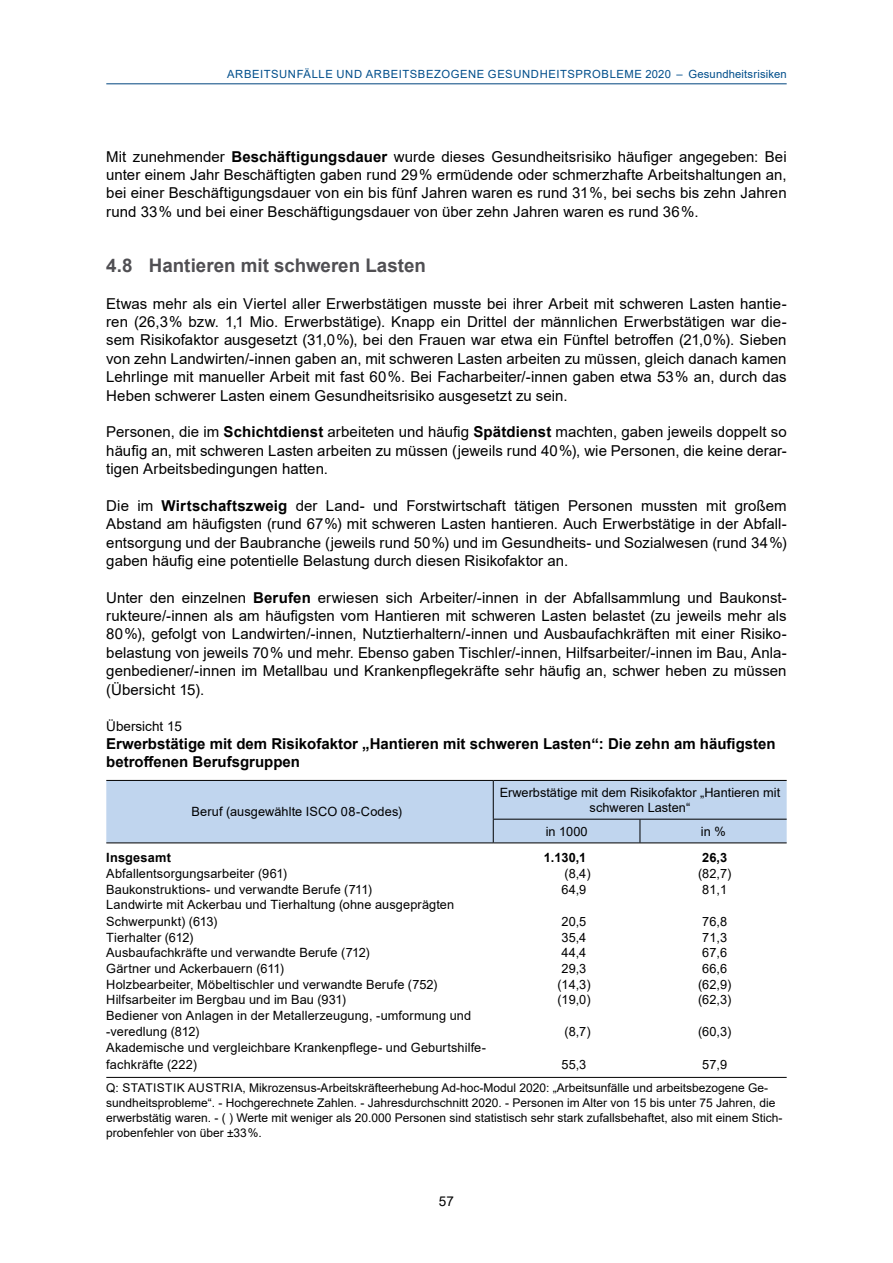
<style>
.page{position:relative;width:893px;height:1263px;background:#fff}
.page>*{position:absolute;margin:0;border:0;box-sizing:border-box;transform-origin:0 0}
.id18852{font:700 18.75px "Arial";color:#504f53}
.id18850{font:15px/18.3px "Arial";letter-spacing:.005em;color:#000;text-align:justify}
.t1{font:700 15px/18px "Arial";color:#000}
.t2{font:13.5px "Arial";color:#000}
.id231{font:12.75px/16.5px "Arial";letter-spacing:.01em;color:#000}
.id259{font:12.75px "Arial";color:#000}
.id234{font:12.75px/15px "Arial";color:#000;text-align:center}
.id233{font:12.75px "Arial";letter-spacing:.01em;color:#000}
.id260{font:700 12.75px "Arial";color:#000}
.id256{font:700 12.75px "Arial";letter-spacing:.015em;color:#000}
.id261{font:12px/15px "Arial";color:#000}
.t3{font:11.25px "Arial";letter-spacing:.015em;color:#004e8b}
.t4{font:11.25px "Arial";letter-spacing:.06em;color:#004e8b}
.s1{font-weight:700}
</style>
<div class="page">
<hr style="left:106px;top:83px;width:681px;height:1px;background:#00457e">
<hr style="left:106px;top:1077px;width:681px;height:1px;background:#000">
<div style="left:106px;top:780px;width:681px;height:63px;background:#c0d5ee"></div>
<hr style="left:640px;top:819px;width:147px;height:1px;background:#000">
<hr style="left:106px;top:842px;width:387px;height:1px;background:#000">
<p class="t3" style="left:227px;top:66px;width:17px">Arbeitsu</p>
<p class="t4" style="left:288px;top:66px;width:87px">nfälle und arbeitsbezoge</p>
<p class="t3" style="left:468px;top:66px;width:38px">ne Gesu</p>
<p class="t3" style="left:522px;top:66px;width:18px">ndheitsprob</p>
<p class="t3" style="left:610px;top:66px;width:16px">leme</p>
<p class="t3" style="left:645px;top:66px;width:143px">2020 – Gesundheitsrisiken</p>
<p class="id18850" style="left:106px;top:147px;width:682px">Mit zunehmender <span class="s1">Beschäftigungsdauer</span> wurde dieses Gesundheitsrisiko häufiger angegeben: Bei unter einem Jahr Beschäftigten gaben rund 29 % ermüdende oder schmerzhafte Arbeitshaltungen an, bei einer Beschäftigungsdauer von ein bis fünf Jahren waren es rund 31 %, bei sechs bis zehn Jahren rund 33 % und bei einer Beschäftigungsdauer von über zehn Jahren waren es rund 36 %.</p>
<h2 class="id18852" style="left:106px;top:252px;width:321px">4.8 Hantieren mit schweren Lasten</h2>
<p class="id18850" style="left:106px;top:294px;width:682px">Etwas mehr als ein Viertel aller Erwerbstätigen musste bei ihrer Arbeit mit schweren Lasten hantie&shy;ren (26,3 % bzw. 1,1 Mio. Erwerbstätige). Knapp ein Drittel der männlichen Erwerbstätigen war die&shy;sem Risikofaktor ausgesetzt (31,0 %), bei den Frauen war etwa ein Fünftel betroffen (21,0 %). Sieben von zehn Landwirten/-innen gaben an, mit schweren Lasten arbeiten zu müssen, gleich danach kamen Lehrlinge mit manueller Arbeit mit fast 60 %. Bei Facharbeiter/-innen gaben etwa 53 % an, durch das Heben schwerer Lasten einem Gesundheitsrisiko ausgesetzt zu sein.</p>
<p class="id18850" style="left:106px;top:423px;width:682px">Personen, die im <span class="s1">Schichtdienst</span> arbeiteten und häufig <span class="s1">Spätdienst</span> machten, gaben jeweils doppelt so häufig an, mit schweren Lasten arbeiten zu müssen (jeweils rund 40 %), wie Personen, die keine derar&shy;tigen Arbeitsbedingungen hatten.</p>
<p class="id18850" style="left:106px;top:496px;width:682px">Die im <span class="s1">Wirtschaftszweig</span> der Land- und Forstwirtschaft tätigen Personen mussten mit großem Abstand am häufigsten (rund 67 %) mit schweren Lasten hantieren. Auch Erwerbstätige in der Abfall&shy;entsorgung und der Baubranche (jeweils rund 50 %) und im Gesundheits- und Sozialwesen (rund 34 %) gaben häufig eine potentielle Belastung durch diesen Risikofaktor an.</p>
<p class="id18850" style="left:106px;top:588px;width:682px">Unter den einzelnen <span class="s1">Berufen</span> erwiesen sich Arbeiter/-innen in der Abfallsammlung und Baukonst&shy;rukteure/-innen als am häufigsten vom Hantieren mit schweren Lasten belastet (zu jeweils mehr als 80 %), gefolgt von Landwirten/-innen, N utztierhaltern/-innen und Ausbaufachkräften mit einer Risiko&shy;belastung von jeweils 70 % und mehr. Ebenso gaben Tischler/-innen, Hilfsarbeiter/-innen im Bau, Anla&shy;genbediener/-innen im Metallbau und Krankenpflegekräfte sehr häufig an, schwer heben zu müssen (Übersicht 15).</p>
<p class="t2" style="left:106px;top:717px;width:77px">Übersicht 15</p>
<p class="t1" style="left:106px;top:735px;width:671px">Erwerbstätige mit dem Risikofaktor „Hantieren mit schweren Lasten“: Die zehn am häufigsten betroffenen Berufsgruppen</p>
<p class="id233" style="left:191px;top:803px;width:212px">Beruf (ausgewählte ISCO 08-Codes)</p>
<p class="id234" style="left:500px;top:785px;width:282px">Erwerbstätige mit dem Risikofaktor „Hantieren mit schweren Lasten“</p>
<p class="id234" style="left:546px;top:824px;width:43px">in 1000</p>
<p class="id234" style="left:701px;top:824px;width:26px">in %</p>
<p class="id256" style="left:106px;top:849px;width:66px">Insgesamt</p>
<p class="id260" style="left:544px;top:849px;width:44px">1.130,1</p>
<p class="id260" style="left:702px;top:849px;width:26px">26,3</p>
<p class="id231" style="left:106px;top:865px;width:182px">Abfallentsorgungsarbeiter (961)</p>
<p class="id259" style="left:564px;top:865px;width:28px">(8,4)</p>
<p class="id259" style="left:698px;top:865px;width:35px">(82,7)</p>
<p class="id231" style="left:106px;top:881px;width:267px">Baukonstruktions- und verwandte Berufe (711)</p>
<p class="id259" style="left:562px;top:880px;width:26px">64,9</p>
<p class="id259" style="left:702px;top:880px;width:26px">81,1</p>
<p class="id231" style="left:106px;top:897px;width:349px">Landwirte mit Ackerbau und Tierhaltung (ohne ausgeprägten<br>Schwerpunkt) (613)</p>
<p class="id259" style="left:562px;top:913px;width:26px">20,5</p>
<p class="id259" style="left:702px;top:913px;width:26px">76,8</p>
<p class="id231" style="left:106px;top:929px;width:89px">Tierhalter (612)</p>
<p class="id259" style="left:562px;top:928px;width:26px">35,4</p>
<p class="id259" style="left:702px;top:928px;width:26px">71,3</p>
<p class="id231" style="left:106px;top:944px;width:265px">Ausbaufachkräfte und verwandte Berufe (712)</p>
<p class="id259" style="left:562px;top:944px;width:26px">44,4</p>
<p class="id259" style="left:702px;top:944px;width:26px">67,6</p>
<p class="id231" style="left:106px;top:960px;width:179px">Gärtner und Ackerbauern (611)</p>
<p class="id259" style="left:562px;top:960px;width:26px">29,3</p>
<p class="id259" style="left:702px;top:960px;width:26px">66,6</p>
<p class="id231" style="left:106px;top:976px;width:333px">Holzbearbeiter, Möbeltischler und verwandte Berufe (752)</p>
<p class="id259" style="left:557px;top:975px;width:35px">(14,3)</p>
<p class="id259" style="left:698px;top:975px;width:35px">(62,9)</p>
<p class="id231" style="left:106px;top:991px;width:241px">Hilfsarbeiter im Bergbau und im Bau (931)</p>
<p class="id259" style="left:557px;top:991px;width:35px">(19,0)</p>
<p class="id259" style="left:698px;top:991px;width:35px">(62,3)</p>
<p class="id231" style="left:106px;top:1007px;width:366px">Bediener von Anlagen in der Metallerzeugung, -umformung und -veredlung (812)</p>
<p class="id259" style="left:564px;top:1023px;width:28px">(8,7)</p>
<p class="id259" style="left:698px;top:1023px;width:35px">(60,3)</p>
<p class="id231" style="left:106px;top:1039px;width:381px">Akademische und vergleichbare Krankenpflege- und Geburtshilfe&shy;fachkräfte (222)</p>
<p class="id259" style="left:562px;top:1055px;width:26px">55,3</p>
<p class="id259" style="left:702px;top:1055px;width:26px">57,9</p>
<p class="id261" style="left:106px;top:1081px;width:678px">Q: STATISTIK AUSTRIA, Mikrozensus-Arbeitskräfteerhebung Ad-hoc-Modul 2020: „Arbeitsunfälle und arbeitsbezogene Ge&shy;sundheitsprobleme“. - Hochgerechnete Zahlen. - Jahresdurchschnitt 2020. - Personen im Alter von 15 bis unter 75 Jahren, die erwerbstätig waren. - ( ) Werte mit weniger als 20.000 Personen sind statistisch sehr stark zufallsbehaftet, also mit einem Stich&shy;probenfehler von über ±33 %.</p>
<p class="t2" style="left:439px;top:1192px;width:17px">57</p>
</div>
